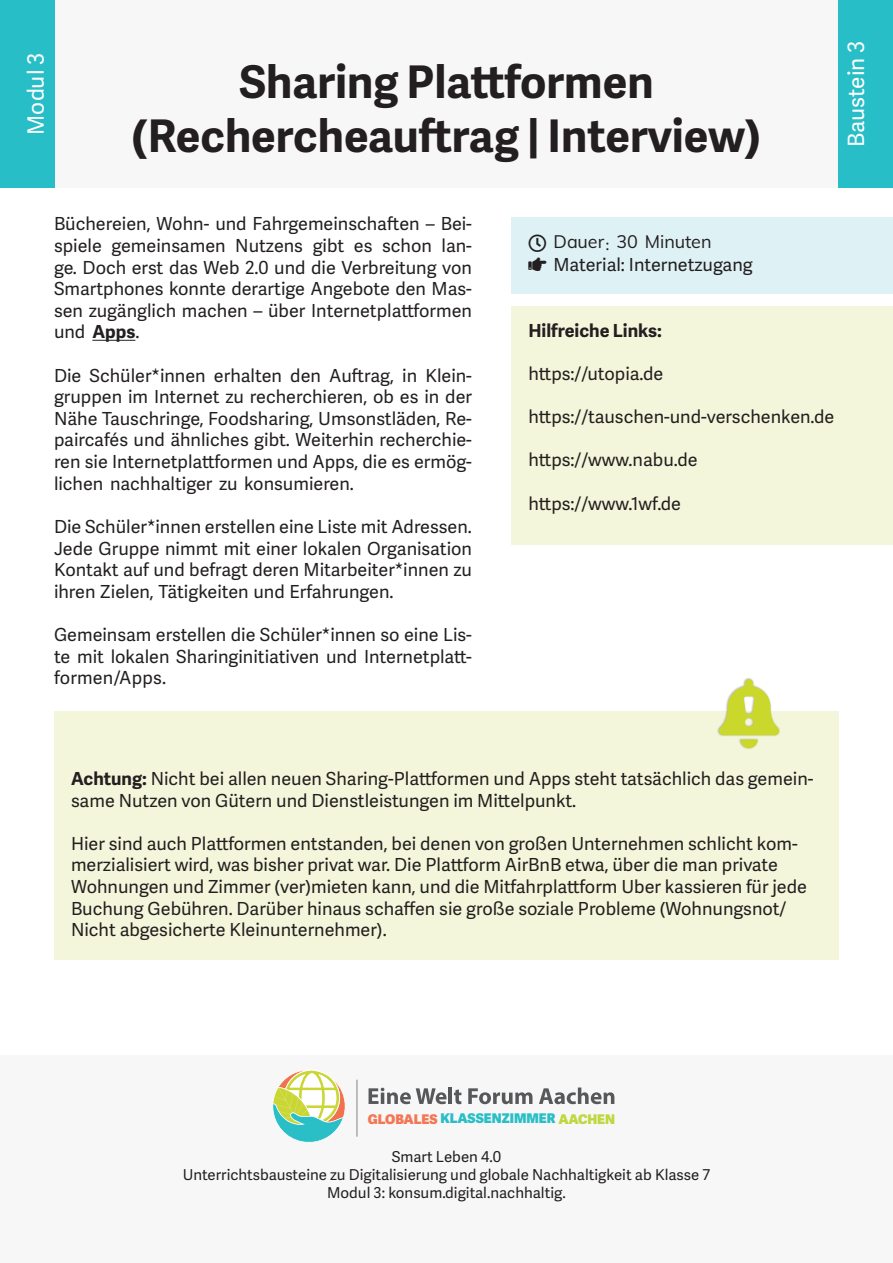
<style>
.page{position:relative;width:893px;height:1263px;background:#fff}
.page>*{position:absolute;margin:0;border:0;box-sizing:border-box;transform-origin:0 0}
.Titel-Baustein{font:700 45px "Adelle Sans ARA";color:#231f20}
.t1{font:22.5px "Adelle Sans ARA";color:#fff}
.Box{font:18px/21.6px "Adelle Sans ARA";color:#231f20;text-align:justify}
.t2{font:700 18px "Adelle Sans ARA";color:#231f20}
.Box-2{font:18px "Font Awesome 5 Pro";color:#231f20}
.Box-3{font:18px "Minion Pro";color:#231f20}
.t3{font:15px "Adelle Sans ARA";color:#231f20}
.t4{font:800 13.35px "Adelle Sans ARA";color:#2abec6}
.s1{font-weight:700}
.s2{color:#f37755}
.s3{color:#c0d73f}
</style>
<div class="page">
<div style="left:0;top:1056px;width:893px;height:207px;background:#f7f7f8"></div>
<hr style="left:92px;top:340px;width:43px;height:1px;background:#231f20">
<hr style="left:357px;top:1080px;width:1px;height:57px;background:#808285">
<svg style="left:369px;top:1088px;width:77px;height:16px"></svg>
<hr style="left:449px;top:1087px;width:3px;height:17px;background:#57585a">
<svg style="left:454px;top:1089px;width:7px;height:15px"></svg>
<svg style="left:468px;top:1088px;width:64px;height:16px"></svg>
<svg style="left:539px;top:1087px;width:75px;height:17px"></svg>
<svg style="left:272px;top:1070px;width:73px;height:73px"></svg>
<div style="left:0;top:0;width:893px;height:188px;background:#f7f7f8"></div>
<div style="left:0;top:0;width:54px;height:188px;background:#28bec7"></div>
<div style="left:839px;top:0;width:54px;height:188px;background:#28bec7"></div>
<div style="left:511px;top:217px;width:382px;height:76px;background:#def1f4"></div>
<div style="left:54px;top:711px;width:785px;height:249px;background:#f3f6da"></div>
<div style="left:717px;top:677px;width:64px;height:73px;background:#231f20;opacity:.36"></div>
<div style="left:511px;top:306px;width:382px;height:238px;background:#f3f6da"></div>
<svg style="left:719px;top:679px;width:60px;height:69px"></svg>
<p class="t1" style="left:22px;top:135px;width:83px;rotate:-90deg">Modul 3</p>
<p class="Titel-Baustein" style="left:239px;top:54px;width:416px">Sharing Plattformen</p>
<p class="Titel-Baustein" style="left:132px;top:108px;width:631px">(Rechercheauftrag | Interview)</p>
<p class="t1" style="left:842px;top:147px;width:108px;rotate:-90deg">Baustein 3</p>
<p class="Box" style="left:54px;top:215px;width:419px">Büchereien, Wohn- und Fahrgemeinschaften – Bei&shy;spiele gemeinsamen Nutzens gibt es schon lan&shy;ge. Doch erst das Web 2.0 und die Verbreitung von Smartphones konnte derartige Angebote den Mas&shy;sen zugänglich machen – über Internetplattformen und <span class="s1">Apps</span>.</p>
<p class="Box" style="left:54px;top:366px;width:420px">Die Schüler*innen erhalten den Auftrag, in Klein&shy;gruppen im Internet zu recherchieren, ob es in der Nähe Tauschringe, Foodsharing, Umsonstläden, Re&shy;paircafés und ähnliches gibt. Weiterhin recherchie&shy;ren sie Internetplattformen und Apps, die es ermög&shy;lichen nachhaltiger zu konsumieren.</p>
<p class="Box" style="left:54px;top:517px;width:419px">Die Schüler*innen erstellen eine Liste mit Adressen.<br>Jede Gruppe nimmt mit einer lokalen Organisation Kontakt auf und befragt deren Mitarbeiter*innen zu ihren Zielen, Tätigkeiten und Erfahrungen.</p>
<p class="Box" style="left:54px;top:625px;width:419px">Gemeinsam erstellen die Schüler*innen so eine Lis&shy;te mit lokalen Sharinginitiativen und Internetplatt&shy;formen/Apps.</p>
<p class="Box-3" style="left:578px;top:232px;width:51px">◆ : ✓</p>
<p class="Box-2" style="left:664px;top:234px;width:49px">■◆▼ ■</p>
<p class="Box" style="left:528px;top:256px;width:226px">★■□■▼▼ Material: Internetzugang</p>
<p class="t2" style="left:528px;top:319px;width:135px">Hilfreiche Links:</p>
<p class="Box" style="left:528px;top:365px;width:137px">https://utopia.de</p>
<p class="Box" style="left:528px;top:408px;width:307px">https://tauschen-und-verschenken.de</p>
<p class="Box" style="left:528px;top:451px;width:171px">https://www.nabu.de</p>
<p class="Box" style="left:528px;top:494px;width:154px">https://www.1wf.de</p>
<p class="Box" style="left:71px;top:770px;width:744px"><span class="s1">Achtung:</span> Nicht bei allen neuen Sharing-Plattformen und Apps steht tatsächlich das gemein&shy;same Nutzen von Gütern und Dienstleistungen im Mittelpunkt.</p>
<p class="Box" style="left:71px;top:834px;width:737px;text-align:left">Hier sind auch Plattformen entstanden, bei denen von großen Unternehmen schlicht kom&shy;merzialisiert wird, was bisher privat war. Die Plattform AirBnB etwa, über die man private Wohnungen und Zimmer (ver)mieten kann, und die Mitfahrplattform Uber kassieren für jede Buchung Gebühren. Darüber hinaus schaffen sie große soziale Probleme (Wohnungsnot/ Nicht abgesicherte Kleinunternehmer).</p>
<p class="t4" style="left:368px;top:1108px;width:249px"><span class="s2">GLOBALES</span> KLASSENZIMMER <span class="s3">AACHEN</span></p>
<p class="t3" style="left:392px;top:1147px;width:111px">Smart Leben 4.0</p>
<p class="t3" style="left:183px;top:1165px;width:529px">Unterrichtsbausteine zu Digitalisierung und globale Nachhaltigkeit ab Klasse 7</p>
<p class="t3" style="left:327px;top:1183px;width:240px">Modul 3: konsum.digital.nachhaltig.</p>
</div>
